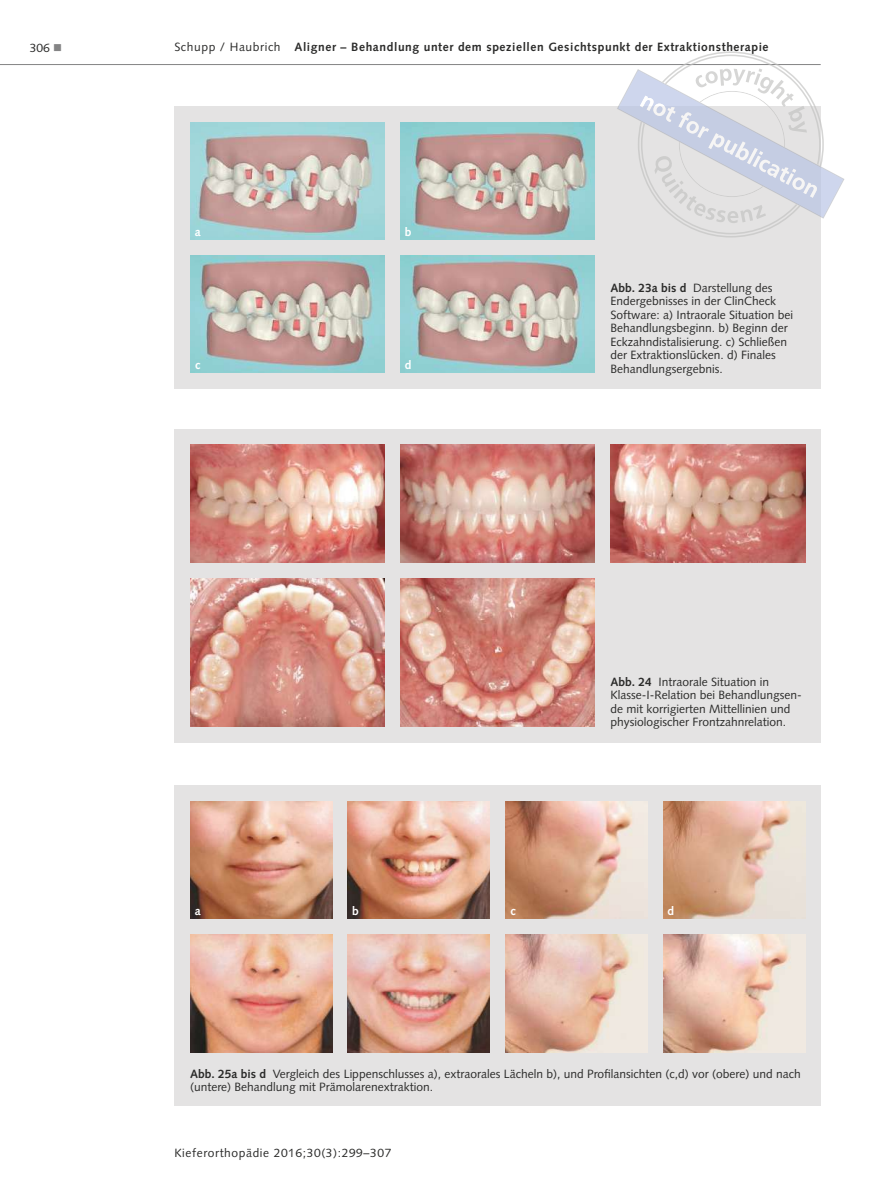
<style>
.page{position:relative;width:893px;height:1191px;background:#fff}
.page>*{position:absolute;margin:0;border:0;box-sizing:border-box;transform-origin:0 0}
.t1{font:12px/13.5px "Syntax LT Std";color:#2b2b2a}
.t2{font:700 12px "Syntax LT Std";letter-spacing:.05em;color:#2b2b2a}
.t3{font:12px "Syntax LT Std";letter-spacing:.05em;color:#2b2b2a}
.t4{font:700 12px "Syntax LT Std";color:#fff}
.s1{color:#848485}
.s2{font-weight:400}
.s3{font-weight:700}
</style>
<div class="page">
<hr style="left:0;top:64px;width:821px;height:1px;background:#848485">
<div style="left:174px;top:429px;width:647px;height:313px;background:#e4e3e3"></div>
<img style="left:610px;top:445px;width:195px;height:117px">
<img style="left:190px;top:578px;width:195px;height:149px">
<img style="left:400px;top:578px;width:195px;height:149px">
<img style="left:190px;top:445px;width:195px;height:117px">
<img style="left:400px;top:445px;width:195px;height:117px">
<div style="left:174px;top:106px;width:647px;height:282px;background:#e4e3e3"></div>
<img style="left:190px;top:122px;width:195px;height:117px">
<img style="left:190px;top:255px;width:195px;height:118px">
<img style="left:400px;top:122px;width:195px;height:117px">
<img style="left:400px;top:255px;width:195px;height:118px">
<div style="left:174px;top:785px;width:647px;height:320px;background:#e4e3e3"></div>
<img style="left:190px;top:801px;width:142px;height:117px">
<img style="left:190px;top:934px;width:142px;height:118px">
<img style="left:348px;top:801px;width:142px;height:117px">
<img style="left:348px;top:934px;width:142px;height:118px">
<img style="left:505px;top:801px;width:142px;height:117px">
<img style="left:505px;top:934px;width:142px;height:118px">
<img style="left:663px;top:801px;width:142px;height:117px">
<img style="left:663px;top:934px;width:142px;height:118px">
<svg style="left:617px;top:51px;width:227px;height:186px"></svg>
<p class="t1" style="left:30px;top:41px;width:34px">306 <span class="s1">■</span></p>
<p class="t2" style="left:174px;top:40px;width:596px"><span class="s2">Schupp / Haubrich</span> Aligner – Behandlung unter dem speziellen Gesichtspunkt der Extraktionstherapie</p>
<p class="t4" style="left:195px;top:225px;width:7px">a</p>
<p class="t4" style="left:405px;top:225px;width:8px">b</p>
<p class="t4" style="left:195px;top:358px;width:7px">c</p>
<p class="t4" style="left:405px;top:358px;width:8px">d</p>
<p class="t1" style="left:610px;top:281px;width:184px"><span class="s3">Abb. 23a bis d</span> Darstellung des Endergebnisses in der ClinCheck Software: a) I ntraorale Situation bei Behandlungsbeginn. b) Beginn der Eckzahndistalisierung. c) Schließen der Extraktionslücken. d) Finales Behandlungsergebnis.</p>
<p class="t1" style="left:610px;top:674px;width:160px"><span class="s3">Abb. 24</span> I ntraorale Situation in<br>Klasse-I-R</p>
<p class="t1" style="left:610px;top:688px;width:193px;text-indent:51px">elation bei Behandlungsen&shy;de mit korrigierten Mittellinien und physiologischer Frontzahnrelation.</p>
<p class="t4" style="left:195px;top:904px;width:7px">a</p>
<p class="t4" style="left:352px;top:904px;width:8px">b</p>
<p class="t4" style="left:510px;top:904px;width:7px">c</p>
<p class="t4" style="left:667px;top:904px;width:8px">d</p>
<p class="t1" style="left:190px;top:1066px;width:612px"><span class="s3">Abb. 25a bis d</span> Vergleich des Lippenschlusses a), extraorales Lächeln b), und Profilansichten (c,d) vor (obere) und nach (untere) Behandlung mit Prämolarenextraktion.</p>
<p class="t3" style="left:174px;top:1145px;width:219px">Kieferorthopädie 2016;30(3):299–307</p>
</div>
